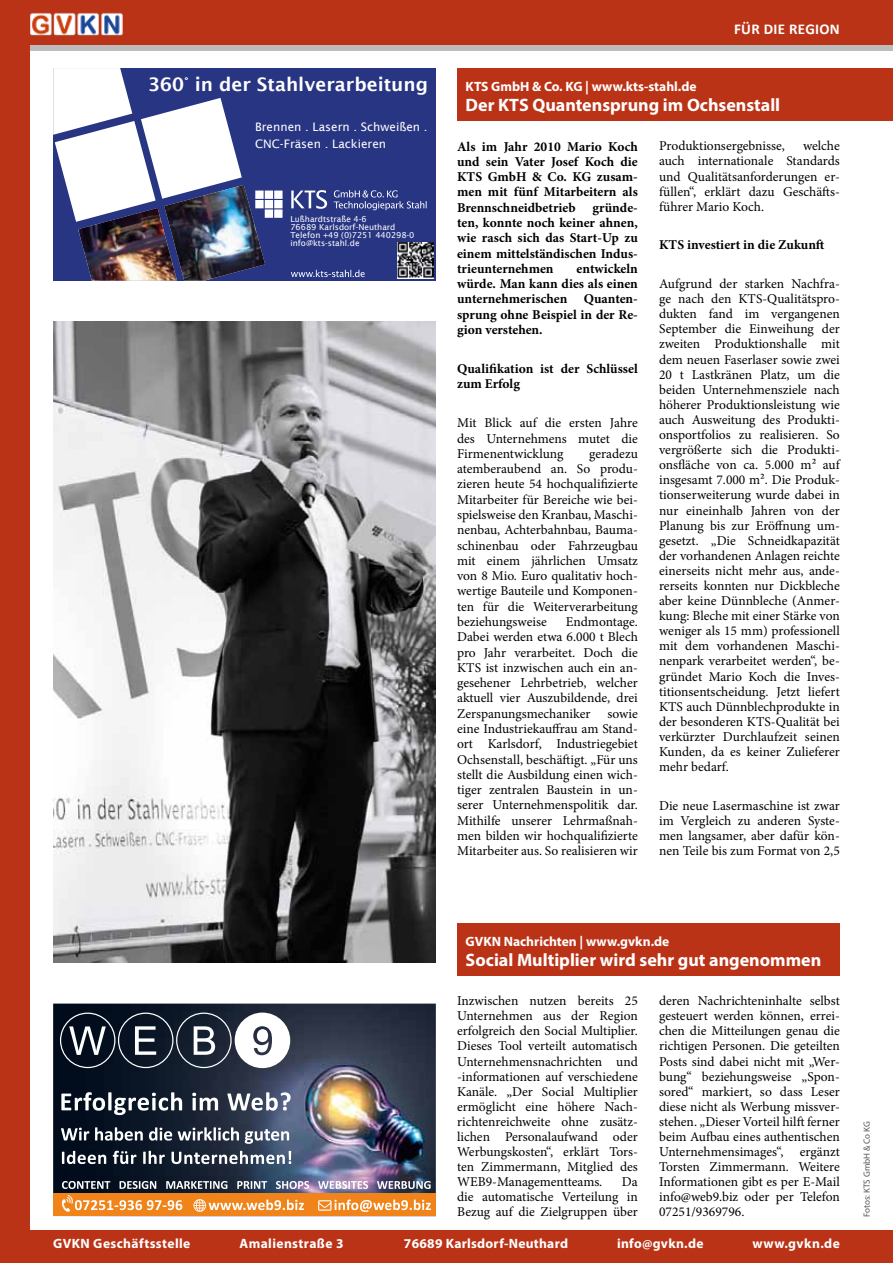
<style>
.page{position:relative;width:893px;height:1263px;background:#fff}
.page>*{position:absolute;margin:0;border:0;box-sizing:border-box;transform-origin:0 0}
.t1{font:600 18.6px "Lucida Sans";color:#fff}
.t2{font:700 18px "Myriad Pro";color:#fff}
.t3{font:700 15px "Calibri";letter-spacing:.02em;color:#fff}
.t4{font:13.5px/15.1px "Minion Pro";color:#000;text-align:justify}
.t5{font:700 13.5px/15.3px "Minion Pro";color:#000;text-align:justify}
.t6{font:700 13.5px "Myriad Pro";letter-spacing:.02em;color:#fff}
.t7{font:700 13.5px "Myriad Pro";color:#fff}
.t8{font:11.7px/16.5px "Lucida Sans";color:#fff}
.t9{font:9px "Myriad Pro";color:#575756}
.t10{font:8.25px/8.2px "Lucida Sans";color:#fff}
</style>
<div class="page">
<div style="left:20px;top:44px;width:873px;height:6px;background:#bcbcbc"></div>
<div style="left:0;top:0;width:893px;height:45px;background:#bb3317"></div>
<img style="left:31px;top:12px;width:91px;height:24px">
<div style="left:0;top:35px;width:30px;height:1206px;background:#bb3317"></div>
<div style="left:0;top:1230px;width:893px;height:33px;background:#bb3317"></div>
<div style="left:457px;top:68px;width:436px;height:53px;background:#bb3317"></div>
<img style="left:53px;top:322px;width:383px;height:640px">
<div style="left:53px;top:68px;width:383px;height:213px;background:#283583"></div>
<svg style="left:291px;top:190px;width:36px;height:19px"></svg>
<img style="left:53px;top:68px;width:230px;height:213px">
<svg style="left:334px;top:190px;width:93px;height:20px"></svg>
<svg style="left:291px;top:270px;width:74px;height:7px"></svg>
<img style="left:397px;top:242px;width:37px;height:37px">
<img style="left:53px;top:1003px;width:383px;height:190px">
<div style="left:53px;top:1193px;width:383px;height:23px;background:#f0841a"></div>
<svg style="left:318px;top:1199px;width:113px;height:13px"></svg>
<svg style="left:62px;top:1195px;width:120px;height:17px"></svg>
<svg style="left:60px;top:1012px;width:230px;height:56px"></svg>
<svg style="left:61px;top:1092px;width:121px;height:23px"></svg>
<svg style="left:192px;top:1093px;width:26px;height:17px"></svg>
<svg style="left:227px;top:1092px;width:64px;height:19px"></svg>
<svg style="left:62px;top:1181px;width:48px;height:8px"></svg>
<svg style="left:120px;top:1181px;width:36px;height:8px"></svg>
<svg style="left:166px;top:1181px;width:61px;height:8px"></svg>
<svg style="left:237px;top:1181px;width:30px;height:8px"></svg>
<svg style="left:276px;top:1181px;width:33px;height:8px"></svg>
<svg style="left:318px;top:1181px;width:50px;height:8px"></svg>
<svg style="left:377px;top:1181px;width:54px;height:8px"></svg>
<svg style="left:61px;top:1128px;width:28px;height:12px"></svg>
<svg style="left:95px;top:1127px;width:48px;height:13px"></svg>
<svg style="left:149px;top:1127px;width:23px;height:13px"></svg>
<svg style="left:178px;top:1127px;width:61px;height:13px"></svg>
<svg style="left:245px;top:1129px;width:44px;height:15px"></svg>
<svg style="left:62px;top:1151px;width:44px;height:13px"></svg>
<svg style="left:113px;top:1151px;width:23px;height:13px"></svg>
<svg style="left:143px;top:1151px;width:22px;height:13px"></svg>
<svg style="left:172px;top:1151px;width:119px;height:13px"></svg>
<img style="left:304px;top:1063px;width:121px;height:100px">
<svg style="left:193px;top:1199px;width:111px;height:13px"></svg>
<div style="left:457px;top:923px;width:383px;height:52px;background:#bb3317"></div>
<h1 class="t1" style="left:148px;top:74px;width:281px">360° in der Stahlverarbeitung</h1>
<p class="t8" style="left:255px;top:119px;width:174px">Brennen . Lasern . Schweißen .<br>CNC-Fräsen . Lackieren</p>
<p class="t10" style="left:290px;top:214px;width:126px">Lußhardtstraße 4-6<br>76689 Karlsdorf-Neuthard<br>Telefon +49 (0)7251 440298-0 info@kts-stahl.de</p>
<p class="t3" style="left:734px;top:20px;width:107px">FÜR DIE REGION</p>
<p class="t7" style="left:466px;top:78px;width:232px">KTS GmbH &amp; Co. KG | www.kts-stahl.de</p>
<h2 class="t2" style="left:466px;top:93px;width:316px">Der KTS Quantensprung im Ochsenstall</h2>
<p class="t5" style="left:457px;top:138px;width:182px">Als im Jahr 2010 Mario Koch und sein Vater Josef Koch die KTS GmbH &amp; Co. KG zusam&shy;men mit fünf Mitarbeitern als Brennschneidbetrieb gründe&shy;ten, konnte noch keiner ahnen, wie rasch sich das Start-Up zu einem mittelständischen Indus&shy;trieunternehmen</p>
<p class="t5" style="left:457px;top:261px;width:182px;text-indent:120px">entwickeln würde. Man kann dies als einen unternehmerischen Quanten&shy;sprung ohne Beispiel in der Re&shy;gion verstehen.</p>
<p class="t5" style="left:457px;top:361px;width:182px">Qualifikation ist der Schlüssel zum Erfolg</p>
<p class="t4" style="left:457px;top:415px;width:182px">Mit Blick auf die ersten Jahre des Unternehmens mutet die Firmenentwicklung</p>
<p class="t4" style="left:457px;top:446px;width:182px;text-indent:132px">geradezu atemberaubend an. So produ&shy;zieren heute 54 hochqualifizierte Mitarbeiter für Bereiche wie bei&shy;spielsweise den Kranbau, Maschi&shy;nenbau, Achterbahnbau, Bauma&shy;schinenbau oder Fahrzeugbau mit einem jährlichen Umsatz von 8 Mio. Euro qualitativ hoch&shy;wertige Bauteile und Komponen&shy;ten für die Weiterverarbeitung beziehungsweise</p>
<p class="t4" style="left:457px;top:614px;width:182px;text-indent:109px">Endmontage.<br>Dabei werden etwa 6.000 t Blech pro Jahr verarbeitet. Doch die KTS ist inzwischen auch ein an&shy;gesehener Lehrbetrieb, welcher aktuell vier Auszubildende, drei Zerspanungsmechaniker sowie eine Industriekauffrau am Stand&shy;ort Karlsdorf, Industriegebiet Ochsenstall, beschäftigt. „Für uns stellt die Ausbildung einen wich&shy;tiger zentralen Baustein in un&shy;serer Unternehmenspolitik dar.<br>Mithilfe unserer Lehrmaßnah&shy;men bilden wir hochqualifizierte Mitarbeiter aus. So realisieren wir</p>
<p class="t4" style="left:659px;top:139px;width:182px;text-indent:144px">welche auch internationale Standards und Qualitätsanforderungen er&shy;füllen“, erklärt dazu Geschäfts&shy;führer Mario Koch.</p>
<p class="t5" style="left:659px;top:237px;width:167px">KTS investiert in die Zukunft</p>
<p class="t4" style="left:659px;top:276px;width:182px">Aufgrund der starken Nachfra&shy;ge nach den KTS-Qualitätspro&shy;dukten fand im vergangenen September die Einweihung der zweiten Produktionshalle mit dem neuen Faserlaser sowie zwei 20 t Lastkränen Platz, um die beiden Unternehmensziele nach höherer Produktionsleistung wie auch Ausweitung des Produkti&shy;onsportfolios zu realisieren. So vergrößerte sich die Produkti&shy;onsfläche von ca. 5.000 m² auf insgesamt 7.000 m². Die Produk&shy;tionserweiterung wurde dabei in nur eineinhalb Jahren von der Planung bis zur Eröffnung um&shy;gesetzt. „Die Schneidkapazität der vorhandenen Anlagen reichte einerseits nicht mehr aus, ande&shy;rerseits konnten nur Dickbleche aber keine Dünnbleche (Anmer&shy;kung: Bleche mit einer Stärke von weniger als 15 mm) professionell mit dem vorhandenen Maschi&shy;nenpark verarbeitet werden“, be&shy;gründet Mario Koch die Inves&shy;titionsentscheidung. Jetzt liefert KTS auch Dünnblechprodukte in der besonderen KTS-Qualität bei verkürzter Durchlaufzeit seinen Kunden, da es keiner Zulieferer mehr bedarf.</p>
<p class="t4" style="left:659px;top:798px;width:182px">Die neue Lasermaschine ist zwar im Vergleich zu anderen Syste&shy;men langsamer, aber dafür kön&shy;nen Teile bis zum Format von 2,5</p>
<p class="t4" style="left:659px;top:139px;width:127px">Produktionsergebnisse,</p>
<p class="t7" style="left:466px;top:933px;width:205px">GVKN Nachrichten | www.gvkn.de</p>
<h2 class="t2" style="left:466px;top:948px;width:357px">Social Multiplier wird sehr gut angenommen</h2>
<p class="t4" style="left:457px;top:993px;width:182px">Inzwischen nutzen bereits 25<br>Unternehmen aus der Region erfolgreich den Social Multiplier.<br>Dieses Tool verteilt automatisch Unternehmensnachrichten und -informationen auf verschiedene Kanäle. „Der Social Multiplier ermöglicht eine höhere Nach&shy;richtenreichweite ohne zusätz&shy;lichen Personalaufwand oder Werbungskosten“, erklärt Tors&shy;ten Zimmermann, Mitglied des WEB9-Managementteams.</p>
<p class="t4" style="left:457px;top:1174px;width:182px;text-indent:165px">Da die automatische Verteilung in Bezug auf die Zielgruppen über</p>
<p class="t4" style="left:659px;top:993px;width:182px">deren Nachrichteninhalte selbst gesteuert werden können, errei&shy;chen die Mitteilungen genau die richtigen Personen. Die geteilten Posts sind dabei nicht mit „Wer&shy;bung“ beziehungsweise „Spon&shy;sored“ markiert, so dass Leser diese nicht als Werbung missver&shy;stehen. „Dieser Vorteil hilft ferner beim Aufbau eines authentischen Unternehmensimages“, ergänzt Torsten Zimmermann. Weitere Informationen gibt es per E-Mail info@web9.biz oder per Telefon 07251/9369796.</p>
<p class="t6" style="left:53px;top:1234px;width:139px">GVKN Geschäftsstelle</p>
<p class="t6" style="left:240px;top:1234px;width:106px">Amalienstraße 3</p>
<p class="t6" style="left:404px;top:1234px;width:166px">76689 Karlsdorf-Neuthard</p>
<p class="t6" style="left:617px;top:1234px;width:88px">info@gvkn.de</p>
<p class="t6" style="left:753px;top:1234px;width:89px">www.gvkn.de</p>
<p class="t9" style="left:861px;top:1217px;width:98px;rotate:-90deg">Fotos: KTS GmbH &amp; Co KG</p>
</div>
